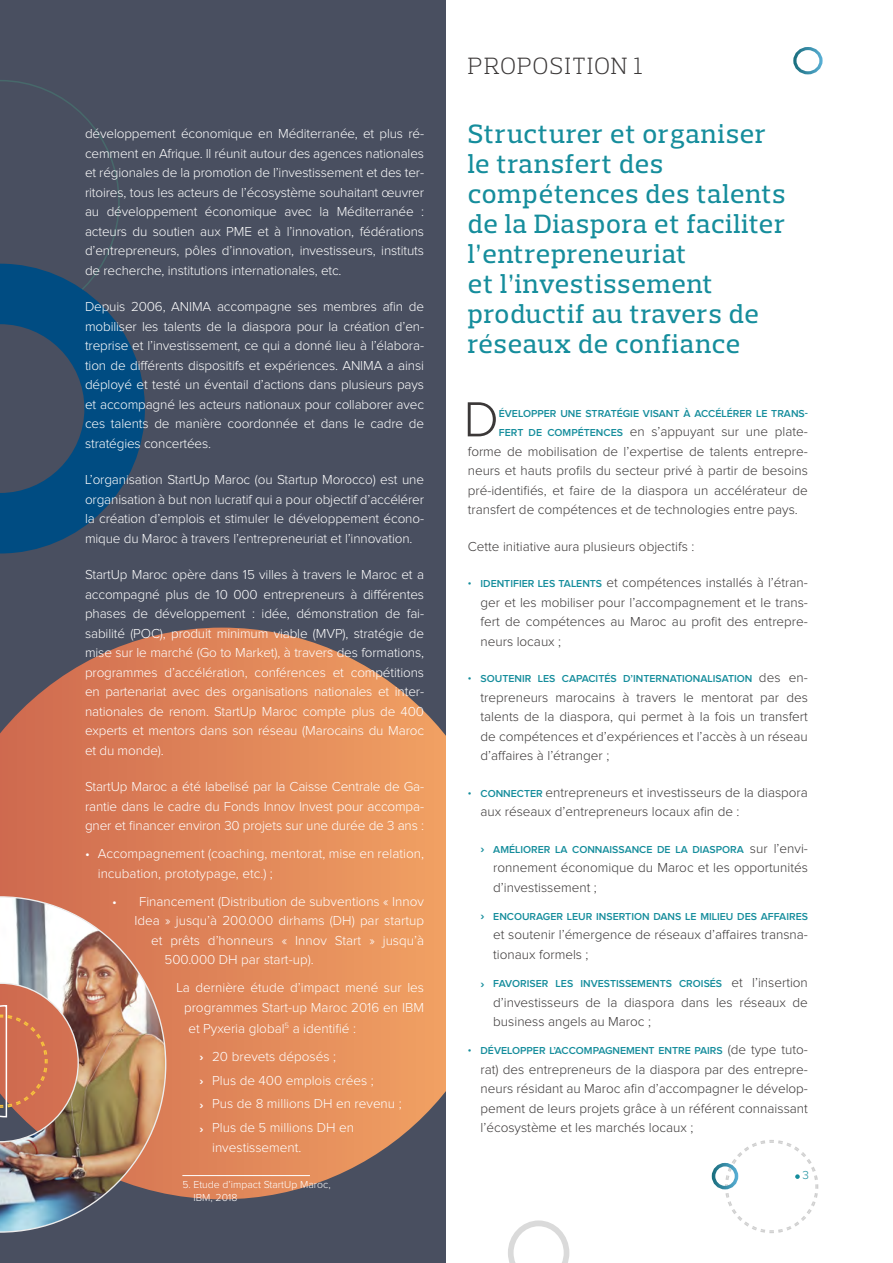
<style>
.page{position:relative;width:893px;height:1263px;background:#fff}
.page>*{position:absolute;margin:0;border:0;box-sizing:border-box;transform-origin:0 0}
.t1{font:300 51.15px "Proxima Nova";color:#3b3838}
.T2{font:500 27px/30px "Prelo Slab";letter-spacing:.04em;color:#158d9c}
.T2-2{font:300 24px "Prelo Slab";letter-spacing:.035em;color:#3b3838}
.t2{font:300 13.5px/19.5px "Proxima Nova";color:#fff;text-align:justify}
.t3{font:300 13.5px/19.5px "Proxima Nova";color:#3b3838;text-align:justify}
.t4{font:300 12px "Proxima Nova";color:#158d9c}
.t5{font:600 10.5px "Proxima Nova";color:#158d9c}
.Note{font:300 10.5px/12.6px "Proxima Nova";color:#fff}
.s1{font-weight:600;font-size:10.5px;color:#158d9c}
.s2{font-weight:300;font-size:13.5px;color:#3b3838}
</style>
<div class="page">
<div style="left:0;top:0;width:446px;height:1263px;background:#494f60"></div>
<svg style="left:0;top:628px;width:446px;height:571px;background:#d1825a"></svg>
<svg style="left:0;top:80px;width:145px;height:473px"></svg>
<img style="left:0;top:895px;width:167px;height:338px">
<svg style="left:0;top:1004px;width:48px;height:114px;background:#cd7355"></svg>
<svg style="left:508px;top:1220px;width:62px;height:43px"></svg>
<svg style="left:711px;top:1140px;width:108px;height:93px"></svg>
<svg style="left:793px;top:47px;width:30px;height:28px"></svg>
<hr style="left:182px;top:1175px;width:128px;height:1px;background:#fff">
<svg style="left:200px;top:1056px;width:3px;height:4px"></svg>
<svg style="left:200px;top:1080px;width:3px;height:4px"></svg>
<svg style="left:200px;top:1104px;width:3px;height:4px"></svg>
<svg style="left:200px;top:1127px;width:3px;height:5px"></svg>
<p class="t2" style="left:85px;top:124px;width:341px">développement économique en Méditerranée, et plus ré&shy;cemment en Afrique. Il réunit autour des agences nationales et régionales de la promotion de l’investissement et des ter&shy;ritoires, tous les acteurs de l’écosystème souhaitant œuvrer au développement économique avec la Méditerranée : acteurs du soutien aux PME et à l’innovation, fédérations d’entrepreneurs, pôles d’innovation, investisseurs, instituts de recherche, institutions internationales, etc.</p>
<p class="t2" style="left:85px;top:297px;width:341px">Depuis 2006, ANIMA accompagne ses membres afin de mobiliser les talents de la diaspora pour la création d’en&shy;treprise et l’investissement, ce qui a donné lieu à l’élabora&shy;tion de différents dispositifs et expériences. ANIMA a ainsi déployé et testé un éventail d’actions dans plusieurs pays et accompagné les acteurs nationaux pour collaborer avec ces talents de manière coordonnée et dans le cadre de stratégies concertées.</p>
<p class="t2" style="left:85px;top:470px;width:341px">L’organisation StartUp Maroc (ou Startup Morocco) est une organisation à but non lucratif qui a pour objectif d’accélérer la création d’emplois et stimuler le développement écono&shy;mique du Maroc à travers l’entrepreneuriat et l’innovation.</p>
<p class="t2" style="left:85px;top:565px;width:341px">StartUp Maroc opère dans 15 villes à travers le Maroc et a accompagné plus de 10 000 entrepreneurs à différentes phases de développement : idée, démonstration de fai&shy;sabilité (POC), produit minimum viable (MVP), stratégie de mise sur le marché (Go to Market), à travers des formations, programmes d’accélération, conférences et compétitions en partenariat avec des organisations nationales et inter&shy;nationales de renom. StartUp Maroc compte plus de 400 experts et mentors dans son réseau (Marocains du Maroc et du monde).</p>
<p class="t2" style="left:85px;top:777px;width:341px">StartUp Maroc a été labelisé par la Caisse Centrale de Ga&shy;rantie dans le cadre du Fonds Innov Invest pour accompa&shy;gner et financer environ 30 projets sur une durée de 3 ans :</p>
<p class="t2" style="left:98px;top:844px;width:328px;text-indent:-13px">• Accompagnement (coaching, mentorat, mise en relation, incubation, prototypage, etc.) ;</p>
<p class="t2" style="left:112px;top:892px;width:313px">• Financement (Distribution de subventions « Innov</p>
<p class="t2" style="left:135px;top:911px;width:291px">Idea » jusqu’à 200.000 dirhams (DH) par startup</p>
<p class="t2" style="left:151px;top:931px;width:275px">et prêts d’honneurs « Innov Start » jusqu’à</p>
<p class="t2" style="left:165px;top:950px;width:151px">500.000 DH par start-up).</p>
<p class="t2" style="left:177px;top:978px;width:249px;text-align:center">La dernière étude d’impact mené sur les programmes Start-up Maroc 2016 en IBM</p>
<p class="t2" style="left:188px;top:1019px;width:169px">et Pyxeria global<sup>5</sup> a identifié :</p>
<p class="t2" style="left:212px;top:1047px;width:125px">20 brevets déposés ;</p>
<p class="t2" style="left:212px;top:1071px;width:163px">Plus de 400 emplois crées ;</p>
<p class="t2" style="left:212px;top:1094px;width:191px">Pus de 8 millions DH en revenu ;</p>
<p class="t2" style="left:212px;top:1118px;width:143px">Plus de 5 millions DH en investissement.</p>
<p class="Note" style="left:193px;top:1178px;width:139px;text-indent:-11px">5. Etude d’impact StartUp Maroc,<br>IBM, 2018</p>
<p class="T2-2" style="left:468px;top:52px;width:177px">PROPOSITION 1</p>
<p class="T2" style="left:468px;top:119px;width:319px">Structurer et organiser le transfert des compétences des talents de la Diaspora et faciliter l’entrepreneuriat<br>et l’investissement productif au travers de réseaux de confiance</p>
<p class="t1" style="left:463px;top:391px;width:37px">D</p>
<p class="t5" style="left:499px;top:409px;width:311px">ÉVELOPPER UNE STRATÉGIE VISANT À ACCÉLÉRER LE TRANS-</p>
<p class="t3" style="left:468px;top:422px;width:342px;text-indent:31px"><span class="s1">FERT DE COMPÉTENCES</span> en s’appuyant sur une plate&shy;forme de mobilisation de l’expertise de talents entrepre&shy;neurs et hauts profils du secteur privé à partir de besoins pré-identifiés, et faire de la diaspora un accélérateur de transfert de compétences et de technologies entre pays.</p>
<p class="t3" style="left:468px;top:537px;width:228px">Cette initiative aura plusieurs objectifs :</p>
<p class="t3" style="left:480px;top:573px;width:329px;text-indent:-13px"><span class="s1">• IDENTIFIER LES TALENTS</span> et compétences installés à l’étran&shy;ger et les mobiliser pour l’accompagnement et le trans&shy;fert de compétences au Maroc au profit des entrepre&shy;neurs locaux ;</p>
<p class="t5" style="left:468px;top:674px;width:342px">• SOUTENIR LES CAPACITÉS D’INTERNATIONALISATION <span class="s2">des en-</span></p>
<p class="t3" style="left:480px;top:688px;width:329px">trepreneurs marocains à travers le mentorat par des talents de la diaspora, qui permet à la fois un transfert de compétences et d’expériences et l’accès à un réseau d’affaires à l’étranger ;</p>
<p class="t3" style="left:480px;top:783px;width:329px;text-indent:-13px"><span class="s1">• CONNECTER</span> entrepreneurs et investisseurs de la diaspora aux réseaux d’entrepreneurs locaux afin de :</p>
<p class="t5" style="left:493px;top:845px;width:316px">AMÉLIORER LA CONNAISSANCE DE LA DIASPORA <span class="s2">sur l’envi-</span></p>
<p class="t3" style="left:493px;top:858px;width:316px">ronnement économique du Maroc et les opportunités d’investissement ;</p>
<p class="t5" style="left:493px;top:912px;width:316px">ENCOURAGER LEUR INSERTION DANS LE MILIEU DES AFFAIRES</p>
<p class="t3" style="left:493px;top:925px;width:316px">et soutenir l’émergence de réseaux d’affaires transna&shy;tionaux formels ;</p>
<p class="t5" style="left:493px;top:979px;width:316px">FAVORISER LES INVESTISSEMENTS CROISÉS <span class="s2">et l’insertion</span></p>
<p class="t3" style="left:493px;top:992px;width:316px">d’investisseurs de la diaspora dans les réseaux de business angels au Maroc ;</p>
<p class="t5" style="left:468px;top:1046px;width:342px">• DÉVELOPPER L’ACCOMPAGNEMENT ENTRE PAIRS <span class="s2">(de type tuto-</span></p>
<p class="t3" style="left:480px;top:1059px;width:329px">rat) des entrepreneurs de la diaspora par des entrepre&shy;neurs résidant au Maroc afin d’accompagner le dévelop&shy;pement de leurs projets grâce à un référent connaissant l’écosystème et les marchés locaux ;</p>
<p class="t4" style="left:802px;top:1168px;width:8px">3</p>
</div>
